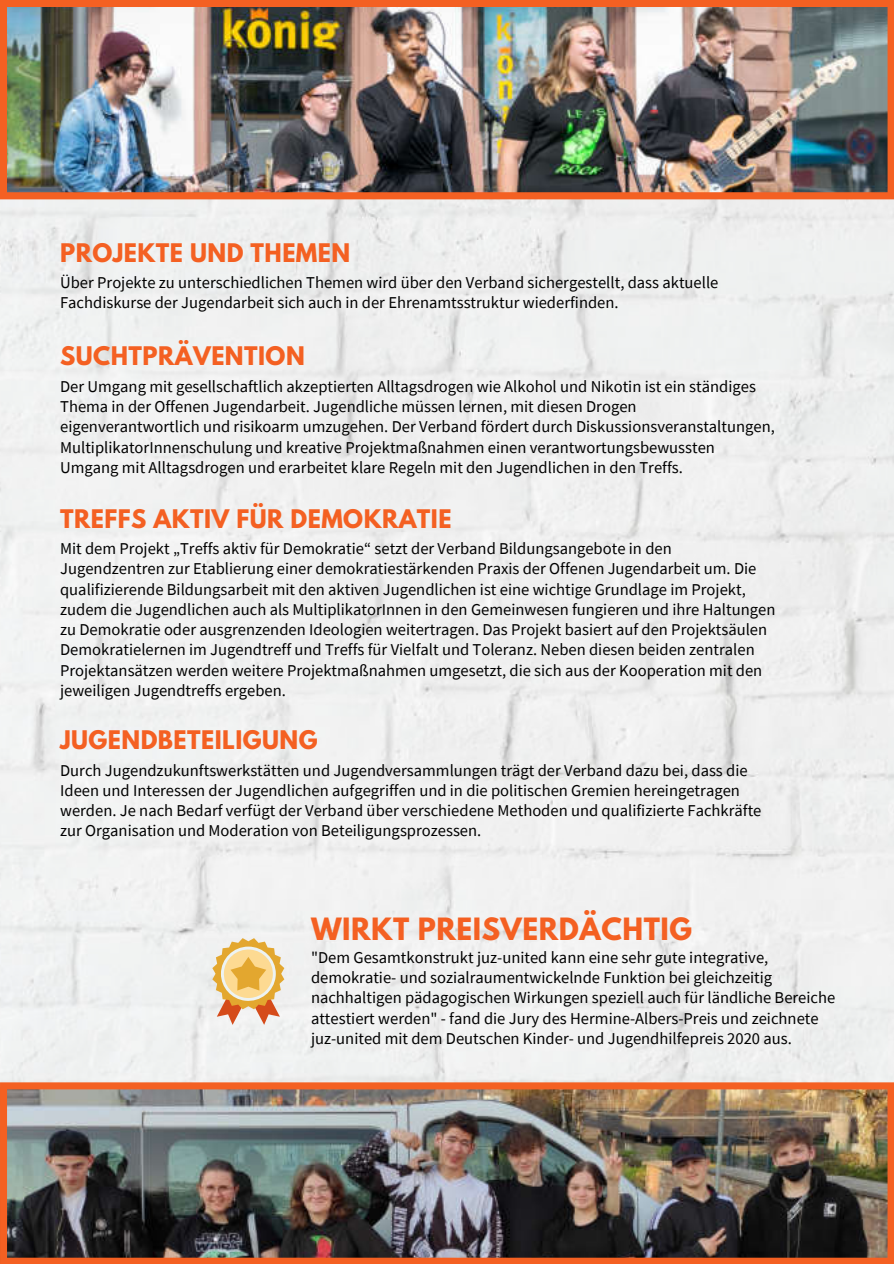
<style>
.page{position:relative;width:894px;height:1264px;background:#fff}
.page>*{position:absolute;margin:0;border:0;box-sizing:border-box;transform-origin:0 0}
.t1{font:700 27.15px "League Spartan";letter-spacing:.02em;color:#f46022}
.t2{font:700 22.65px "League Spartan";letter-spacing:.02em;color:#f46022}
.t3{font:16.5px/20.2px "Source Sans Pro";color:#000}
</style>
<div class="page">
<div style="left:0;top:199px;width:893px;height:883px;background:#f0f0f0"></div>
<img style="left:0;top:0;width:893px;height:199px">
<img style="left:0;top:1082px;width:893px;height:181px">
<svg style="left:212px;top:938px;width:72px;height:86px"></svg>
<h2 class="t2" style="left:60px;top:235px;width:291px">PROJEKTE UND THEMEN</h2>
<p class="t3" style="left:60px;top:272px;width:659px">Über Projekte zu unterschiedlichen Themen wird über den Verband sichergestellt, dass aktuelle<br>Fachdiskurse der Jugendarbeit sich auch in der Ehrenamtsstruktur wiederfinden.</p>
<h2 class="t2" style="left:60px;top:338px;width:246px">SUCHTPRÄVENTION</h2>
<p class="t3" style="left:60px;top:376px;width:716px">Der Umgang mit gesellschaftlich akzeptierten Alltagsdrogen wie Alkohol und Nikotin ist ein ständiges Thema in der Offenen Jugendarbeit. Jugendliche müssen lernen, mit diesen Drogen eigenverantwortlich und risikoarm umzugehen. Der Verband fördert durch Diskussionsveranstaltungen, MultiplikatorInnenschulung und kreative Projektmaßnahmen einen verantwortungsbewussten Umgang mit Alltagsdrogen und erarbeitet klare Regeln mit den Jugendlichen in den Treffs.</p>
<h2 class="t2" style="left:60px;top:500px;width:393px">TREFFS AKTIV FÜR DEMOKRATIE</h2>
<p class="t3" style="left:60px;top:538px;width:716px">Mit dem Projekt „Treffs aktiv für Demokratie“ setzt der Verband Bildungsangebote in den Jugendzentren zur Etablierung einer demokratiestärkenden Praxis der Offenen Jugendarbeit um. Die qualifizierende Bildungsarbeit mit den aktiven Jugendlichen ist eine wichtige Grundlage im Projekt, zudem die Jugendlichen auch als MultiplikatorInnen in den Gemeinwesen fungieren und ihre Haltungen zu Demokratie oder ausgrenzenden Ideologien weitertragen. Das Projekt basiert auf den Projektsäulen Demokratielernen im Jugendtreff und Treffs für Vielfalt und Toleranz. Neben diesen beiden zentralen Projektansätzen werden weitere Projektmaßnahmen umgesetzt, die sich aus der Kooperation mit den jeweiligen Jugendtreffs ergeben.</p>
<h2 class="t2" style="left:60px;top:722px;width:259px">JUGENDBETEILIGUNG</h2>
<p class="t3" style="left:60px;top:759px;width:702px">Durch Jugendzukunftswerkstätten und Jugendversammlungen trägt der Verband dazu bei, dass die Ideen und Interessen der Jugendlichen aufgegriffen und in die politischen Gremien hereingetragen werden. Je nach Bedarf verfügt der Verband über verschiedene Methoden und qualifizierte Fachkräfte zur Organisation und Moderation von Beteiligungsprozessen.</p>
<h1 class="t1" style="left:311px;top:907px;width:382px">WIRKT PREISVERDÄCHTIG</h1>
<p class="t3" style="left:311px;top:946px;width:525px">"Dem Gesamtkonstrukt juz-united kann eine sehr gute integrative, demokratie- und sozialraumentwickelnde Funktion bei gleichzeitig nachhaltigen pädagogischen Wirkungen speziell auch für ländliche Bereiche attestiert werden" - fand die Jury des Hermine-Albers-Preis und zeichnete juz-united mit dem Deutschen Kinder- und Jugendhilfepreis 2020 aus.</p>
</div>
